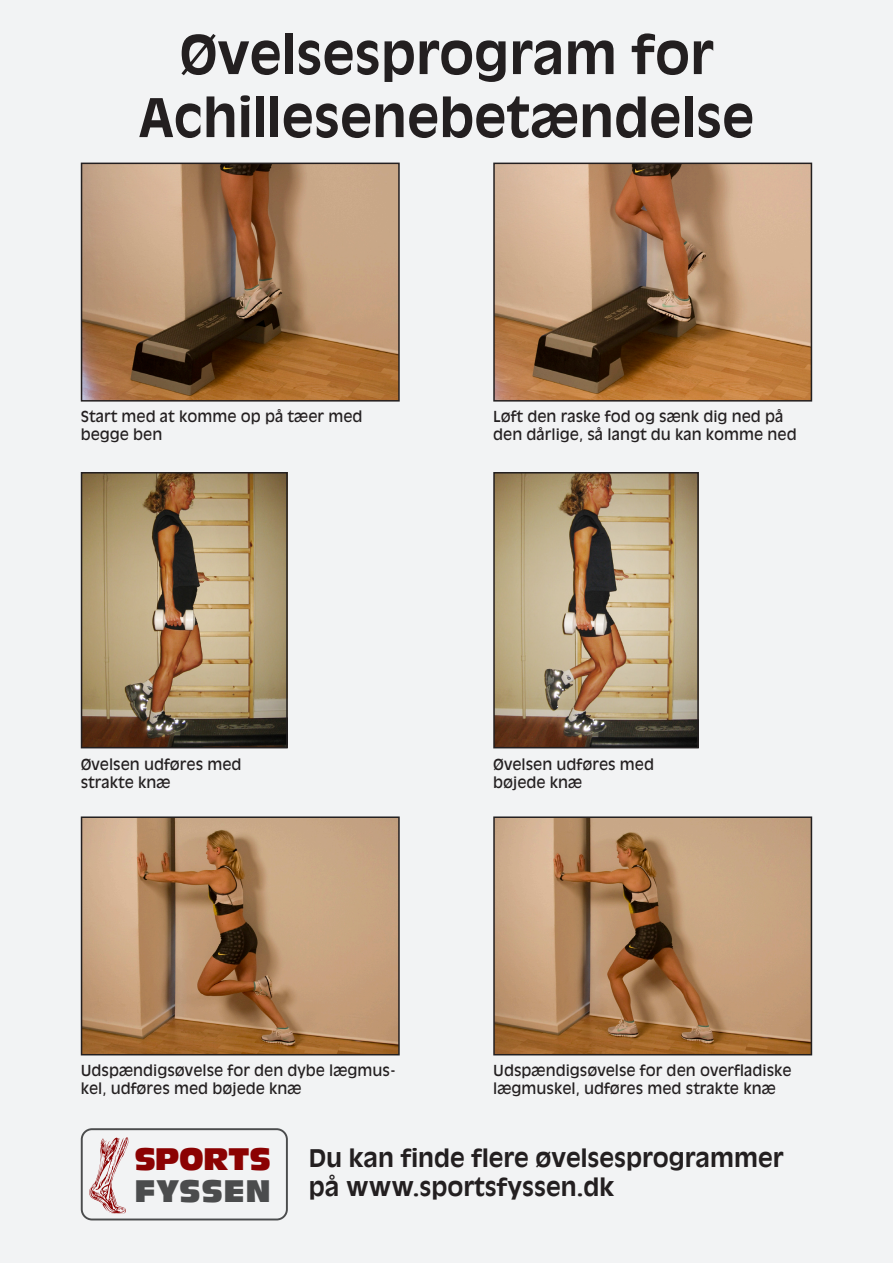
<style>
.page{position:relative;width:893px;height:1263px;background:#f2f3f4}
.page>*{position:absolute;margin:0;border:0;box-sizing:border-box;transform-origin:0 0}
.t1{font:700 52.5px "Antique Olive";color:#231f20}
.t2{font:30.45px/32.4px "Antique Olive Compact";letter-spacing:-.01em;color:#8b0202}
.t3{font:700 24px/28.8px "Antique Olive";color:#231f20}
.t4{font:15px/18px "Antique Olive";color:#231f20}
.s1{color:#4b4c4d}
</style>
<div class="page">
<svg style="left:89px;top:1137px;width:40px;height:77px"></svg>
<div style="left:81px;top:1128px;width:207px;height:92px;border:2px solid #4b4c4d;border-radius:10px"></div>
<img style="left:84px;top:475px;width:201px;height:270px">
<div style="left:81px;top:472px;width:207px;height:276px;border:2px solid #231f20"></div>
<img style="left:496px;top:475px;width:200px;height:270px">
<div style="left:493px;top:472px;width:206px;height:276px;border:2px solid #231f20"></div>
<img style="left:84px;top:166px;width:313px;height:233px">
<div style="left:81px;top:163px;width:319px;height:239px;border:2px solid #231f20"></div>
<img style="left:496px;top:166px;width:313px;height:233px">
<div style="left:493px;top:163px;width:319px;height:239px;border:2px solid #231f20"></div>
<img style="left:84px;top:819px;width:313px;height:233px">
<div style="left:81px;top:816px;width:319px;height:239px;border:2px solid #231f20"></div>
<img style="left:496px;top:819px;width:313px;height:233px">
<div style="left:493px;top:816px;width:319px;height:239px;border:2px solid #231f20"></div>
<p class="t1" style="left:180px;top:23px;width:535px">Øvelsesprogram for</p>
<p class="t1" style="left:139px;top:86px;width:617px">Achillesenebetændelse</p>
<p class="t4" style="left:81px;top:407px;width:283px">Start med at komme op på tæer med begge ben</p>
<p class="t4" style="left:493px;top:407px;width:305px">Løft den raske fod og sænk dig ned på den dårlige, så langt du kan komme ned</p>
<p class="t4" style="left:81px;top:754px;width:162px">Øvelsen udføres med strakte knæ</p>
<p class="t4" style="left:493px;top:754px;width:162px">Øvelsen udføres med bøjede knæ</p>
<p class="t4" style="left:81px;top:1061px;width:317px">Udspændigsøvelse for den dybe lægmus&shy;kel, udføres med bøjede knæ</p>
<p class="t4" style="left:493px;top:1061px;width:300px">Udspændigsøvelse for den overfladiske lægmuskel, udføres med strakte knæ</p>
<p class="t2" style="left:134px;top:1141px;width:138px">SPORTS<br><span class="s1">FYSSEN</span></p>
<p class="t3" style="left:309px;top:1143px;width:476px">Du kan finde flere øvelsesprogrammer på www.sportsfyssen.dk</p>
</div>
